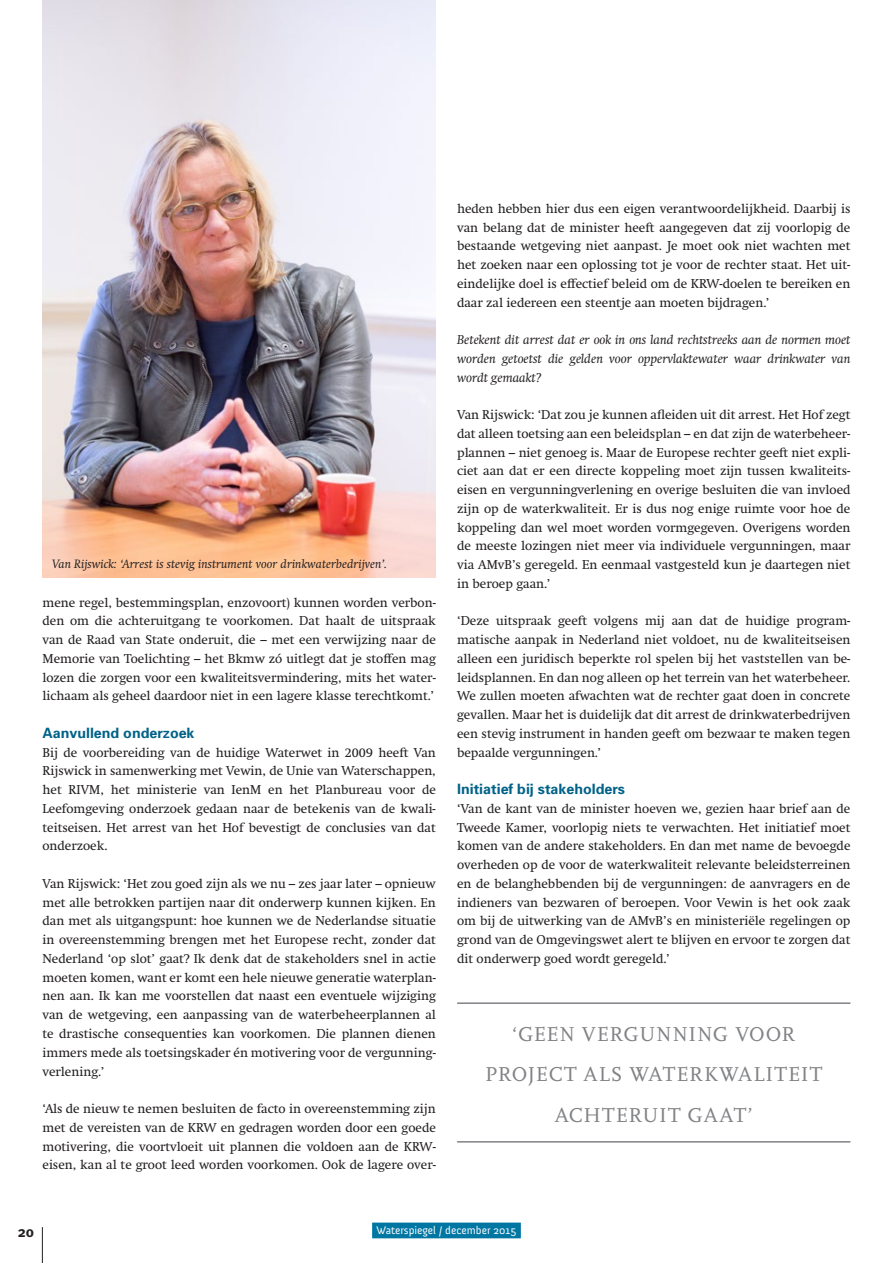
<style>
.page{position:relative;width:893px;height:1263px;background:#fff}
.page>*{position:absolute;margin:0;border:0;box-sizing:border-box;transform-origin:0 0}
.t1{font:21px/40.5px "Scala Caps";letter-spacing:.03em;color:#808285;text-align:center}
.t2{font:700 15px "Meta Plus";color:#231f20}
.t3{font:700 14.25px "Univers";color:#006288}
.t4{font:12.75px/18.8px "Swift";color:#231f20;text-align:justify}
.t5{font:italic 12.75px/18.8px "Swift";color:#231f20;text-align:justify}
.t6{font:italic 12px "Swift";letter-spacing:.01em;color:#231f20}
.t7{font:11.25px "Anivers";color:#fff}
</style>
<div class="page">
<hr style="left:42px;top:1227px;width:1px;height:36px;background:#231f20">
<div style="left:372px;top:1222px;width:149px;height:16px;background:#0076a3"></div>
<hr style="left:457px;top:1002px;width:393px;height:2px;background:#808285">
<hr style="left:457px;top:1141px;width:393px;height:1px;background:#808285">
<img style="left:43px;top:0;width:393px;height:577px">
<p class="t6" style="left:52px;top:556px;width:336px">Van Rijswick: ‘Arrest is stevig instrument voor drinkwaterbedrijven’.</p>
<p class="t4" style="left:43px;top:593px;width:395px">mene regel, bestemmingsplan, enzovoort) kunnen worden verbon&shy;den om die achteruitgang te voorkomen. Dat haalt de uitspraak van de Raad van State onderuit, die – met een verwijzing naar de Memorie van Toelichting – het Bkmw zó uitlegt dat je stoffen mag lozen die zorgen voor een kwaliteitsvermindering, mits het water&shy;lichaam als geheel daardoor niet in een lagere klasse terechtkomt.’</p>
<p class="t3" style="left:43px;top:724px;width:154px">Aanvullend onderzoek</p>
<p class="t4" style="left:43px;top:743px;width:395px">Bij de voorbereiding van de huidige Waterwet in 2009 heeft Van Rijswick in samenwerking met Vewin, de Unie van Waterschappen, het RIVM, het ministerie van IenM en het Planbureau voor de Leefomgeving onderzoek gedaan naar de betekenis van de kwali&shy;teitseisen. Het arrest van het Hof bevestigt de conclusies van dat onderzoek.</p>
<p class="t4" style="left:43px;top:874px;width:395px">Van Rijswick: ‘Het zou goed zijn als we nu – zes jaar later – opnieuw met alle betrokken partijen naar dit onderwerp kunnen kijken. En dan met als uitgangspunt: hoe kunnen we de Nederlandse situatie in overeenstemming brengen met het Europese recht, zonder dat Nederland ‘op slot’ gaat? Ik denk dat de stakeholders snel in actie moeten komen, want er komt een hele nieuwe generatie waterplan&shy;nen aan. Ik kan me voorstellen dat naast een eventuele wijziging van de wetgeving, een aanpassing van de waterbeheerplannen al te drastische consequenties kan voorkomen. Die plannen dienen immers mede als toetsingskader én motivering voor de vergunning&shy;verlening.’</p>
<p class="t4" style="left:43px;top:1099px;width:395px">‘Als de nieuw te nemen besluiten de facto in overeenstemming zijn met de vereisten van de KRW en gedragen worden door een goede motivering, die voortvloeit uit plannen die voldoen aan de KRW&shy;eisen, kan al te groot leed worden voorkomen. Ook de lagere over-</p>
<p class="t4" style="left:457px;top:199px;width:395px">heden hebben hier dus een eigen verantwoordelijkheid. Daarbij is van belang dat de minister heeft aangegeven dat zij voorlopig de bestaande wetgeving niet aanpast. Je moet ook niet wachten met het zoeken naar een oplossing tot je voor de rechter staat. Het uit&shy;eindelijke doel is effectief beleid om de KRW-doelen te bereiken en daar zal iedereen een steentje aan moeten bijdragen.’</p>
<p class="t5" style="left:457px;top:330px;width:395px">Betekent dit arrest dat er ook in ons land rechtstreeks aan de normen moet worden getoetst die gelden voor oppervlaktewater waar drinkwater van wordt gemaakt?</p>
<p class="t4" style="left:457px;top:405px;width:395px">Van Rijswick: ‘Dat zou je kunnen afleiden uit dit arrest. Het Hof zegt dat alleen toetsing aan een beleidsplan – en dat zijn de waterbeheer&shy;plannen – niet genoeg is. Maar de Europese rechter geeft niet expli&shy;ciet aan dat er een directe koppeling moet zijn tussen kwaliteits&shy;eisen en vergunningverlening en overige besluiten die van invloed zijn op de waterkwaliteit. Er is dus nog enige ruimte voor hoe de koppeling dan wel moet worden vormgegeven. Overigens worden de meeste lozingen niet meer via individuele vergunningen, maar via AMvB’s geregeld. En eenmaal vastgesteld kun je daartegen niet in beroep gaan.’</p>
<p class="t4" style="left:457px;top:612px;width:395px">‘Deze uitspraak geeft volgens mij aan dat de huidige program&shy;matische aanpak in Nederland niet voldoet, nu de kwaliteitseisen alleen een juridisch beperkte rol spelen bij het vaststellen van be&shy;leidsplannen. En dan nog alleen op het terrein van het waterbeheer.<br>We zullen moeten afwachten wat de rechter gaat doen in concrete gevallen. Maar het is duidelijk dat dit arrest de drinkwaterbedrijven een stevig instrument in handen geeft om bezwaar te maken tegen bepaalde vergunningen.’</p>
<p class="t3" style="left:457px;top:780px;width:169px">Initiatief bij stakeholders</p>
<p class="t4" style="left:457px;top:799px;width:395px">‘Van de kant van de minister hoeven we, gezien haar brief aan de Tweede Kamer, voorlopig niets te verwachten. Het initiatief moet komen van de andere stakeholders. En dan met name de bevoegde overheden op de voor de waterkwaliteit relevante beleidsterreinen en de belanghebbenden bij de vergunningen: de aanvragers en de indieners van bezwaren of beroepen. Voor Vewin is het ook zaak om bij de uitwerking van de AMvB’s en ministeriële regelingen op grond van de Omgevingswet alert te blijven en ervoor te zorgen dat dit onderwerp goed wordt geregeld.’</p>
<h1 class="t1" style="left:485px;top:1014px;width:339px">‘GEEN VERGUNNING VOOR<br>PROJECT ALS WATERKWALITEIT<br>ACHTERUIT GAAT’</h1>
<p class="t2" style="left:18px;top:1223px;width:18px">20</p>
<p class="t7" style="left:376px;top:1224px;width:142px">Waterspiegel / december 2015</p>
</div>
